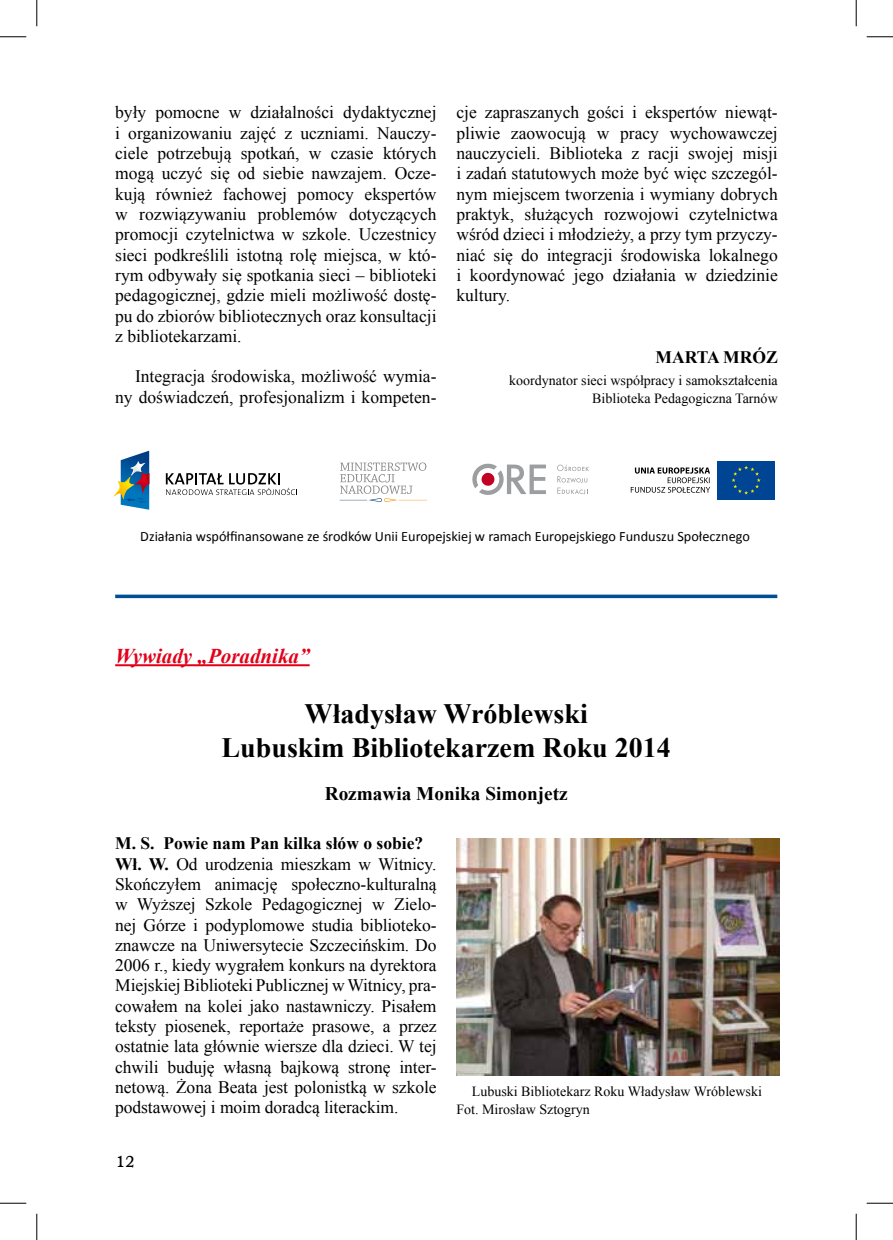
<style>
.page{position:relative;width:893px;height:1240px;background:#fff}
.page>*{position:absolute;margin:0;border:0;box-sizing:border-box;transform-origin:0 0}
.t1{font:700 28px/33.6px "Times New Roman";color:#000;text-align:center}
.t2{font:italic 700 21px "Times New Roman";color:#e2001a}
.t3{font:700 19.25px "Times New Roman";color:#000}
.t4{font:17.5px/20.3px "Times New Roman";letter-spacing:-.005em;color:#000;text-align:justify}
.t5{font:700 17.5px "Times New Roman";color:#000}
.t6{font:17.5px "Bookman EU";color:#000}
.t7{font:14.17px "Calibri";color:#000}
.t8{font:14px/17.5px "Times New Roman";color:#000;text-align:right}
.s1{font-weight:700}
</style>
<div class="page">
<svg style="left:115px;top:594px;width:661px;height:4px;background:#2769a4"></svg>
<hr style="left:115px;top:664px;width:194px;height:2px;background:#e2001a">
<svg style="left:166px;top:473px;width:131px;height:22px"></svg>
<svg style="left:113px;top:450px;width:36px;height:59px"></svg>
<svg style="left:472px;top:463px;width:73px;height:32px"></svg>
<svg style="left:557px;top:464px;width:31px;height:30px"></svg>
<div style="left:717px;top:461px;width:57px;height:38px;background:#004494"></div>
<svg style="left:731px;top:465px;width:29px;height:29px"></svg>
<svg style="left:630px;top:467px;width:79px;height:25px"></svg>
<svg style="left:339px;top:462px;width:88px;height:40px"></svg>
<img style="left:456px;top:838px;width:323px;height:237px">
<svg style="left:0;top:36px;width:26px;height:1px"></svg>
<svg style="left:866px;top:36px;width:26px;height:1px"></svg>
<svg style="left:0;top:1202px;width:26px;height:1px"></svg>
<svg style="left:866px;top:1202px;width:26px;height:1px"></svg>
<svg style="left:36px;top:0;width:1px;height:26px"></svg>
<svg style="left:36px;top:1213px;width:1px;height:26px"></svg>
<svg style="left:855px;top:0;width:1px;height:26px"></svg>
<svg style="left:855px;top:1213px;width:1px;height:26px"></svg>
<p class="t4" style="left:115px;top:102px;width:323px">były pomocne w działalności dydaktycznej i organizowaniu zajęć z uczniami. Nauczy&shy;ciele potrzebują spotkań, w czasie których mogą uczyć się od siebie nawzajem. Ocze&shy;kują również fachowej pomocy ekspertów w rozwiązywaniu problemów dotyczących promocji czytelnictwa w szkole. Uczestnicy sieci podkreślili istotną rolę miejsca, w któ&shy;rym odbywały się spotkania sieci – biblioteki pedagogicznej, gdzie mieli możliwość dostę&shy;pu do zbiorów bibliotecznych oraz konsultacji z bibliotekarzami.</p>
<p class="t4" style="left:115px;top:366px;width:323px;text-align:right">Integracja środowiska, możliwość wymia&shy;ny doświadczeń, profesjonalizm i kompeten-</p>
<p class="t4" style="left:456px;top:102px;width:323px">cje zapraszanych gości i ekspertów niewąt&shy;pliwie zaowocują w pracy wychowawczej nauczycieli. Biblioteka z racji swojej misji i zadań statutowych może być więc szczegól&shy;nym miejscem tworzenia i wymiany dobrych praktyk, służących rozwojowi czytelnictwa wśród dzieci i młodzieży, a przy tym przyczy&shy;niać się do integracji środowiska lokalnego i koordynować jego działania w dziedzinie kultury.</p>
<p class="t5" style="left:655px;top:345px;width:124px">marta mróz</p>
<p class="t8" style="left:509px;top:372px;width:270px">koordynator sieci współpracy i samokształcenia<br>Biblioteka Pedagogiczna Tarnów</p>
<p class="t7" style="left:140px;top:528px;width:610px">Działania współfinansowane ze środków Unii Europejskiej w ramach Europejskiego Funduszu Społecznego</p>
<p class="t2" style="left:115px;top:641px;width:196px">Wywiady „Poradnika”</p>
<h1 class="t1" style="left:221px;top:696px;width:450px">Władysław Wróblewski<br>Lubuskim Bibliotekarzem Roku 2014</h1>
<p class="t3" style="left:324px;top:780px;width:244px">Rozmawia Monika Simonjetz</p>
<p class="t4" style="left:115px;top:833px;width:323px;text-align:left"><span class="s1">M. S. Powie nam Pan kilka słów o sobie?<br>Wł. W.</span> Od urodzenia mieszkam w Witnicy.<br>Skończyłem animację społeczno-kulturalną w Wyższej Szkole Pedagogicznej w Zielo&shy;nej Górze i podyplomowe studia biblioteko&shy;znawcze na Uniwersytecie Szczecińskim. Do 2006 r., kiedy wygrałem konkurs na dyrektora Miejskiej Biblioteki Publicznej w Witnicy, pra&shy;cowałem na kolei jako nastawniczy. Pisałem teksty piosenek, reportaże prasowe, a przez ostatnie lata głównie wiersze dla dzieci. W tej chwili buduję własną bajkową stronę inter&shy;netową. Żona Beata jest polonistką w szkole podstawowej i moim doradcą literackim.</p>
<p class="t6" style="left:116px;top:1150px;width:21px">12</p>
<p class="t8" style="left:456px;top:1082px;width:307px;text-align:left;text-indent:15px">Lubuski Bibliotekarz Roku Władysław Wróblewski<br>Fot. Mirosław Sztogryn</p>
</div>
